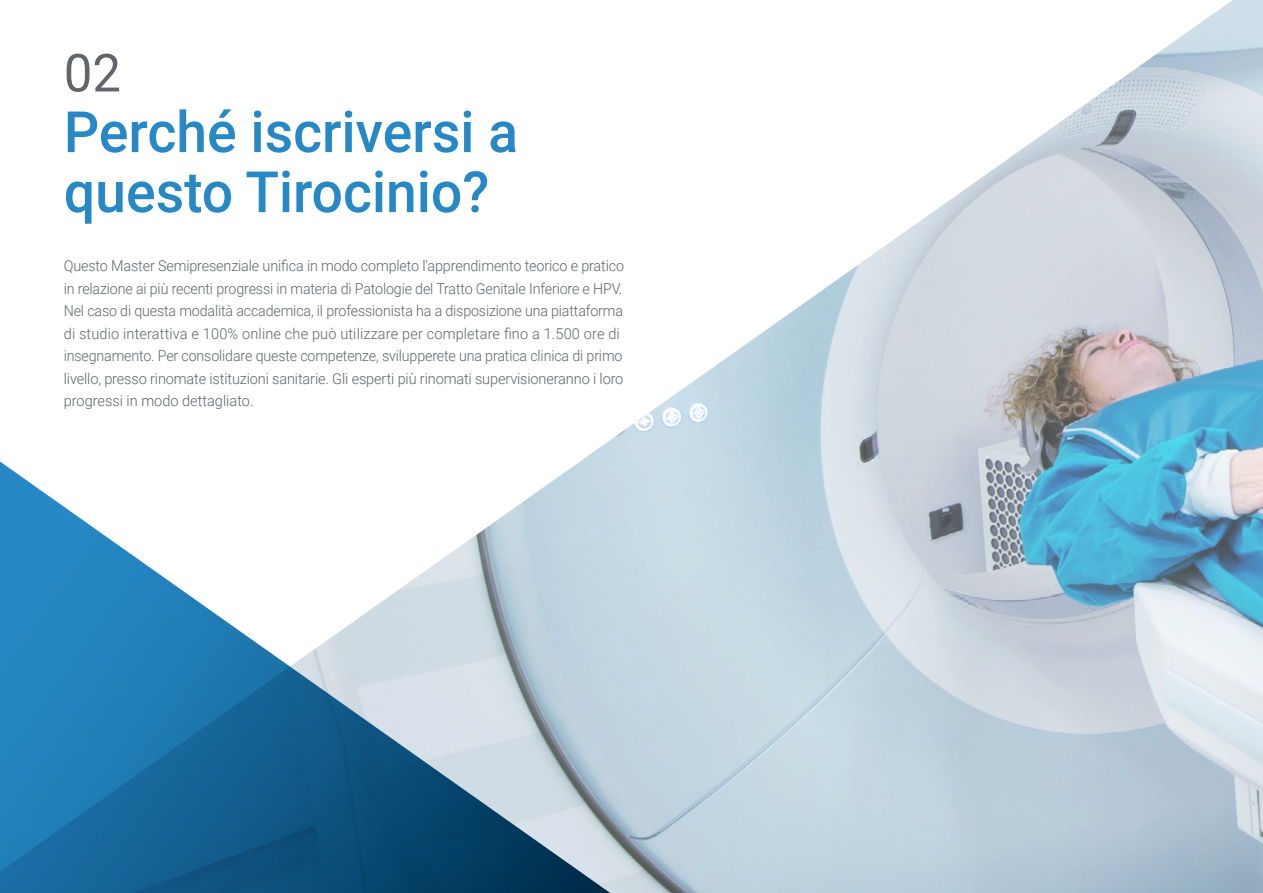
<style>
.page{position:relative;width:1263px;height:893px;background:#fff}
.page>*{position:absolute;margin:0;border:0;box-sizing:border-box;transform-origin:0 0}
.t1{font:500 57px/60px "Roboto";color:#2689c5}
.t2{font:52.5px "Roboto";color:#61646a}
.t3{font:300 15px/22.5px "Roboto";letter-spacing:-.01em;color:#61646a;scale:.96 1}
</style>
<div class="page">
<img style="left:602px;top:0;width:661px;height:893px">
<svg style="left:0;top:446px;width:640px;height:447px"></svg>
<h2 class="t2" style="left:64px;top:36px;width:59px">02</h2>
<h1 class="t1" style="left:64px;top:100px;width:456px">Perché iscriversi a questo Tirocinio?</h1>
<p class="t3" style="left:64px;top:254px;width:585px">Questo Master Semipresenziale unifica in modo completo l'apprendimento teorico e pratico in relazione ai più recenti progressi in materia di Patologie del Tratto Genitale Inferiore e HPV.<br>Nel caso di questa modalità accademica, il professionista ha a disposizione una piattaforma di studio interattiva e 100% online che può utilizzare per completare fino a 1.500 ore di insegnamento. Per consolidare queste competenze, svilupperete una pratica clinica di primo livello, presso rinomate istituzioni sanitarie. Gli esperti più rinomati supervisioneranno i loro progressi in modo dettagliato.</p>
</div>
